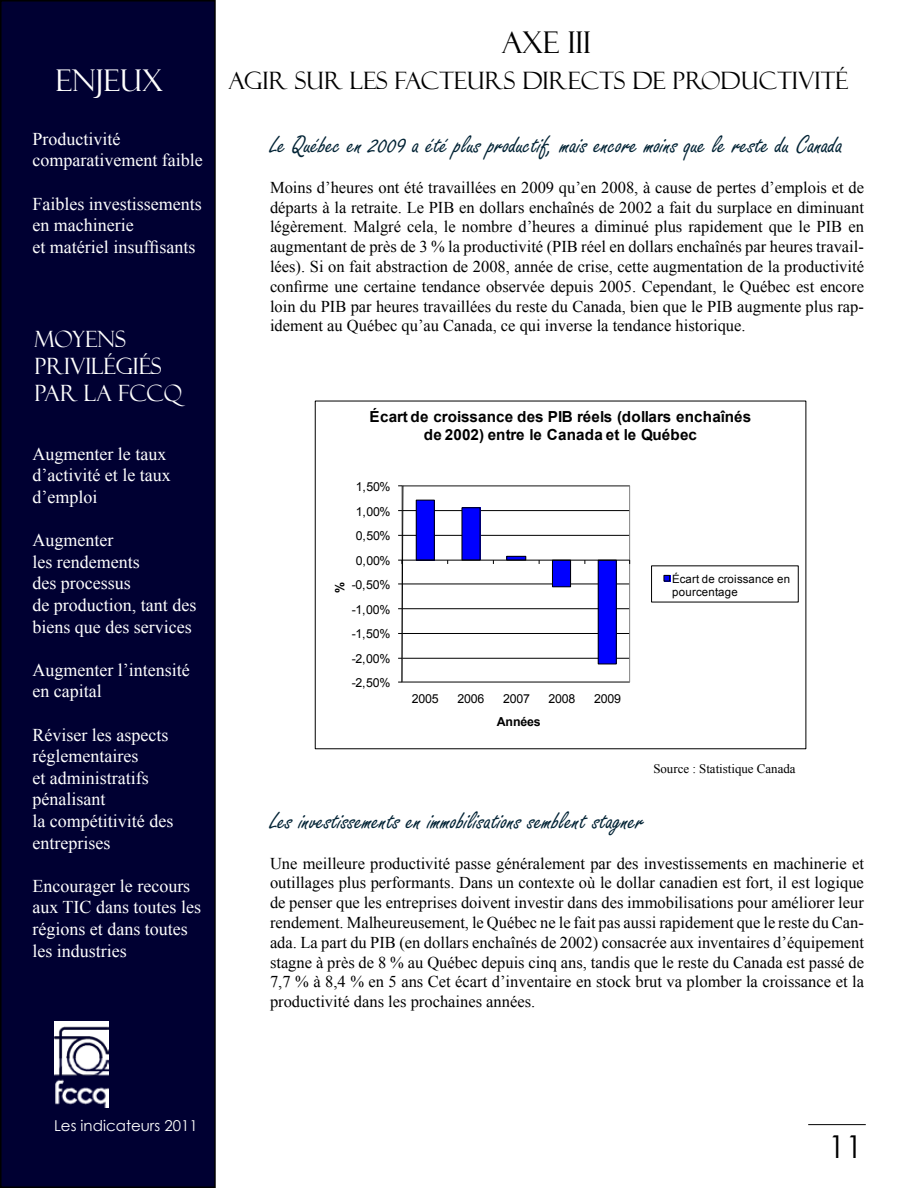
<style>
.page{position:relative;width:918px;height:1188px;background:#fff}
.page>*{position:absolute;margin:0;border:0;box-sizing:border-box;transform-origin:0 0}
.t1{font:31.5px "Century Gothic";color:#000}
.t2{font:30px "Felix Titling";color:#000}
.t3{font:30px "Felix Titling";color:#fff}
.t4{font:27px "Freestyle Script";color:#002234}
.t5{font:24px "Felix Titling";color:#000}
.t6{font:22.5px/27px "Felix Titling";color:#fff}
.t7{font:18px/21.6px "Times New Roman";color:#fff}
.t8{font:16.5px/19.8px "Times New Roman";color:#000;text-align:justify}
.t9{font:700 15.3px/17.1px "Arial";letter-spacing:.005em;color:#000;text-align:center}
.t10{font:15px "Century Gothic";color:#fff}
.t11{font:12.9px "Times New Roman";color:#000}
.t12{font:12.45px "Arial";letter-spacing:-.02em;color:#000}
.t13{font:700 12.45px "Arial";letter-spacing:-.02em;color:#000}
.t14{font:11.4px/13.4px "Arial";letter-spacing:.025em;color:#000}
</style>
<div class="page">
<div style="left:1px;top:1px;width:214px;height:1186px;background:#000032"></div>
<div style="left:0;top:0;width:216px;height:1188px;border:2px solid #000"></div>
<hr style="left:808px;top:1124px;width:58px;height:1px;background:#000">
<img style="left:55px;top:1021px;width:53px;height:86px">
<hr style="left:402px;top:658px;width:228px;height:1px;background:#000">
<hr style="left:402px;top:633px;width:228px;height:1px;background:#000">
<hr style="left:402px;top:608px;width:228px;height:1px;background:#000">
<hr style="left:402px;top:583px;width:228px;height:1px;background:#000">
<hr style="left:402px;top:535px;width:228px;height:1px;background:#000">
<hr style="left:402px;top:510px;width:228px;height:1px;background:#000">
<div style="left:401px;top:485px;width:229px;height:198px;border:1px solid #808080"></div>
<div style="left:416px;top:500px;width:18px;height:60px;background:#00f"></div>
<div style="left:416px;top:500px;width:19px;height:61px;border:1px solid #000"></div>
<div style="left:462px;top:508px;width:18px;height:52px;background:#00f"></div>
<hr style="left:507px;top:556px;width:19px;height:4px;background:#00f">
<div style="left:506px;top:556px;width:20px;height:5px;border:1px solid #000"></div>
<div style="left:552px;top:560px;width:19px;height:27px;background:#00f"></div>
<div style="left:552px;top:560px;width:19px;height:27px;border:1px solid #000"></div>
<div style="left:598px;top:560px;width:18px;height:104px;background:#00f"></div>
<div style="left:598px;top:560px;width:19px;height:104px;border:1px solid #000"></div>
<hr style="left:402px;top:560px;width:228px;height:1px;background:#000">
<svg style="left:398px;top:485px;width:6px;height:198px"></svg>
<div style="left:664px;top:575px;width:7px;height:7px;background:#00f"></div>
<div style="left:663px;top:575px;width:7px;height:7px;border:1px solid #000"></div>
<h2 class="t3" style="left:56px;top:63px;width:109px">ENJEUX</h2>
<p class="t7" style="left:32px;top:128px;width:172px">Productivité comparativement faible</p>
<p class="t7" style="left:32px;top:192px;width:171px">Faibles investissements en machinerie<br>et matériel insuffisants</p>
<h3 class="t6" style="left:34px;top:326px;width:149px">MOYENS<br>PRIVILÉGIÉS<br>PAR LA FCCQ</h3>
<p class="t7" style="left:32px;top:443px;width:140px">Augmenter le taux d’activité et le taux d’emploi</p>
<p class="t7" style="left:32px;top:529px;width:165px">Augmenter<br>les rendements<br>des processus<br>de production, tant des biens que des services</p>
<p class="t7" style="left:32px;top:659px;width:159px">Augmenter l’intensité en capital</p>
<p class="t7" style="left:32px;top:724px;width:142px">Réviser les aspects réglementaires<br>et administratifs pénalisant<br>la compétitivité des entreprises</p>
<p class="t7" style="left:32px;top:875px;width:170px">Encourager le recours aux TIC dans toutes les régions et dans toutes les industries</p>
<h2 class="t2" style="left:502px;top:25px;width:91px">AXE III</h2>
<h3 class="t5" style="left:229px;top:66px;width:621px">AGIR SUR LES FACTEURS DIRECTS DE PRODUCTIVITÉ</h3>
<h3 class="t4" style="left:270px;top:130px;width:575px">Le Québec en 2009 a été plus productif, mais encore moins que le reste du Canada</h3>
<p class="t8" style="left:270px;top:177px;width:596px">Moins d’heures ont été travaillées en 2009 qu’en 2008, à cause de pertes d’emplois et de départs à la retraite. Le PIB en dollars enchaînés de 2002 a fait du surplace en diminuant légèrement. Malgré cela, le nombre d’heures a diminué plus rapidement que le PIB en augmentant de près de 3 % la productivité (PIB réel en dollars enchaînés par heures travail&shy;lées). Si on fait abstraction de 2008, année de crise, cette augmentation de la productivité confirme une certaine tendance observée depuis 2005. Cependant, le Québec est encore loin du PIB par heures travaillées du reste du Canada, bien que le PIB augmente plus rap&shy;idement au Québec qu’au Canada, ce qui inverse la tendance historique.</p>
<p class="t9" style="left:370px;top:409px;width:383px">Écart de croissance des PIB réels (dollars enchaînés de 2002) entre le Canada et le Québec</p>
<p class="t12" style="left:356px;top:478px;width:36px">1,50%</p>
<p class="t12" style="left:356px;top:503px;width:36px">1,00%</p>
<p class="t12" style="left:356px;top:528px;width:36px">0,50%</p>
<p class="t12" style="left:356px;top:552px;width:36px">0,00%</p>
<p class="t12" style="left:352px;top:577px;width:40px">-0,50%</p>
<p class="t13" style="left:332px;top:593px;width:13px;rotate:-90deg">%</p>
<p class="t12" style="left:352px;top:601px;width:40px">-1,00%</p>
<p class="t12" style="left:352px;top:626px;width:40px">-1,50%</p>
<p class="t12" style="left:352px;top:650px;width:40px">-2,00%</p>
<p class="t12" style="left:352px;top:675px;width:40px">-2,50%</p>
<p class="t12" style="left:412px;top:690px;width:28px">2005</p>
<p class="t12" style="left:457px;top:690px;width:28px">2006</p>
<p class="t12" style="left:503px;top:690px;width:28px">2007</p>
<p class="t12" style="left:549px;top:690px;width:28px">2008</p>
<p class="t12" style="left:594px;top:690px;width:28px">2009</p>
<p class="t13" style="left:497px;top:714px;width:46px">Années</p>
<p class="t14" style="left:672px;top:572px;width:119px">Écart de croissance en pourcentage</p>
<p class="t11" style="left:653px;top:760px;width:144px">Source : Statistique Canada</p>
<h3 class="t4" style="left:270px;top:806px;width:376px">Les investissements en immobilisations semblent stagner</h3>
<p class="t8" style="left:270px;top:853px;width:596px">Une meilleure productivité passe généralement par des investissements en machinerie et outillages plus performants. Dans un contexte où le dollar canadien est fort, il est logique de penser que les entreprises doivent investir dans des immobilisations pour améliorer leur rendement. Malheureusement, le Québec ne le fait pas aussi rapidement que le reste du Can&shy;ada. La part du PIB (en dollars enchaînés de 2002) consacrée aux inventaires d’équipement stagne à près de 8 % au Québec depuis cinq ans, tandis que le reste du Canada est passé de 7,7 % à 8,4 % en 5 ans Cet écart d’inventaire en stock brut va plomber la croissance et la productivité dans les prochaines années.</p>
<p class="t10" style="left:54px;top:1116px;width:145px">Les indicateurs 2011</p>
<h1 class="t1" style="left:828px;top:1124px;width:36px">11</h1>
</div>
